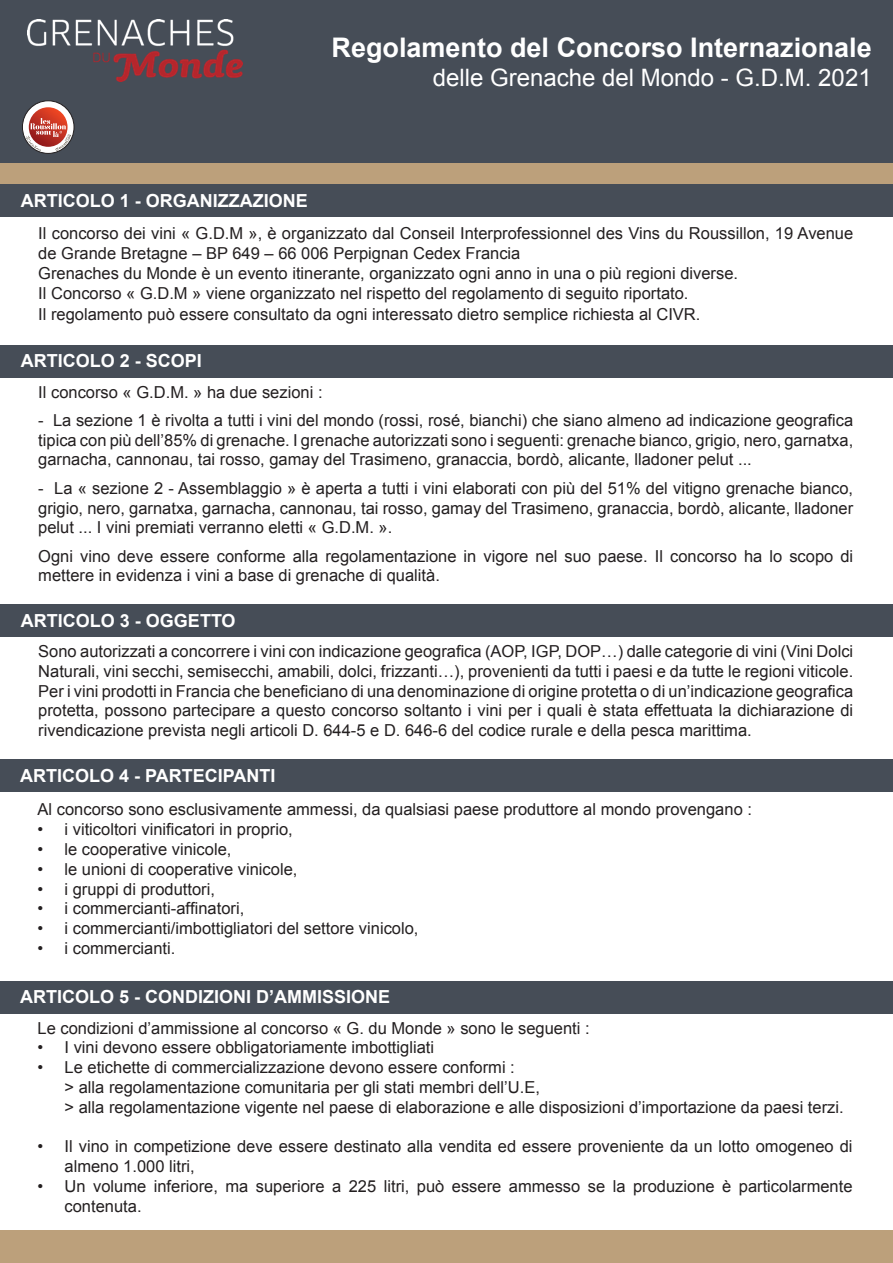
<style>
.page{position:relative;width:893px;height:1263px;background:#fff}
.page>*{position:absolute;margin:0;border:0;box-sizing:border-box;transform-origin:0 0}
.t1{font:700 27px "Arial";color:#fff}
.t2{font:24px "Arial";color:#fff}
.t3{font:700 18px "Arial";color:#fff}
.t4{font:16.5px/19.8px "Arial";color:#231f20}
</style>
<div class="page">
<div style="left:0;top:149px;width:893px;height:56px;background:#bca07b"></div>
<div style="left:0;top:185px;width:893px;height:32px;background:#464d57"></div>
<div style="left:0;top:0;width:893px;height:162px;background:#464d57"></div>
<div style="left:0;top:345px;width:893px;height:32px;background:#464d57"></div>
<div style="left:0;top:604px;width:893px;height:33px;background:#464d57"></div>
<div style="left:0;top:760px;width:892px;height:32px;background:#464d57"></div>
<div style="left:0;top:981px;width:892px;height:32px;background:#464d57"></div>
<div style="left:0;top:1230px;width:893px;height:33px;background:#bca07b"></div>
<svg style="left:22px;top:101px;width:52px;height:52px"></svg>
<div style="left:22px;top:101px;width:52px;height:52px;border:1px solid #231f20;border-radius:50%"></div>
<svg style="left:29px;top:107px;width:39px;height:40px"></svg>
<svg style="left:26px;top:118px;width:45px;height:33px"></svg>
<img style="left:27px;top:19px;width:215px;height:63px">
<h1 class="t1" style="left:332px;top:30px;width:542px">Regolamento del Concorso Internazionale</h1>
<h2 class="t2" style="left:433px;top:62px;width:440px">delle Grenache del Mondo - G.D.M. 2021</h2>
<p class="t3" style="left:21px;top:188px;width:289px">ARTICOLO 1 - ORGANIZZAZIONE</p>
<p class="t4" style="left:38px;top:224px;width:816px">Il concorso dei vini « G.D.M », è organizzato dal Conseil Interprofessionnel des Vins du Roussillon, 19 Avenue de Grande Bretagne – BP 649 – 66 006 Perpignan Cedex Francia<br>Grenaches du Monde è un evento itinerante, organizzato ogni anno in una o più regioni diverse.<br>Il Concorso « G.D.M » viene organizzato nel rispetto del regolamento di seguito riportato.</p>
<p class="t4" style="left:38px;top:305px;width:664px">Il regolamento può essere consultato da ogni interessato dietro semplice richiesta al CIVR.</p>
<p class="t3" style="left:21px;top:349px;width:183px">ARTICOLO 2 - SCOPI</p>
<p class="t4" style="left:38px;top:382px;width:286px">Il concorso « G.D.M. » ha due sezioni :</p>
<p class="t4" style="left:38px;top:410px;width:816px;text-align:justify">- La sezione 1 è rivolta a tutti i vini del mondo (rossi, rosé, bianchi) che siano almeno ad indicazione geografica tipica con più dell’85% di grenache. I grenache autorizzati sono i seguenti: grenache bianco, grigio, nero, garnatxa, garnacha, cannonau, tai rosso, gamay del Trasimeno, granaccia, bordò, alicante, lladoner pelut ...</p>
<p class="t4" style="left:38px;top:478px;width:816px;text-align:justify">- La « sezione 2 - Assemblaggio » è aperta a tutti i vini elaborati con più del 51% del vitigno grenache bianco, grigio, nero, garnatxa, garnacha, cannonau, tai rosso, gamay del Trasimeno, granaccia, bordò, alicante, lladoner pelut ... I vini premiati verranno eletti « G.D.M. ».</p>
<p class="t4" style="left:38px;top:546px;width:816px">Ogni vino deve essere conforme alla regolamentazione in vigore nel suo paese. Il concorso ha lo scopo di mettere in evidenza i vini a base di grenache di qualità.</p>
<p class="t3" style="left:21px;top:608px;width:216px">ARTICOLO 3 - OGGETTO</p>
<p class="t4" style="left:38px;top:641px;width:816px;text-align:justify">Sono autorizzati a concorrere i vini con indicazione geografica (AOP, IGP, DOP…) dalle categorie di vini (Vini Dolci Naturali, vini secchi, semisecchi, amabili, dolci, frizzanti…), provenienti da tutti i paesi e da tutte le regioni viticole.<br>Per i vini prodotti in Francia che beneficiano di una denominazione di origine protetta o di un’indicazione geografica protetta, possono partecipare a questo concorso soltanto i vini per i quali è stata effettuata la dichiarazione di rivendicazione prevista negli articoli D. 644-5 e D. 646-6 del codice rurale e della pesca marittima.</p>
<p class="t3" style="left:20px;top:763px;width:257px">ARTICOLO 4 - PARTECIPANTI</p>
<p class="t4" style="left:38px;top:800px;width:716px">Al concorso sono esclusivamente ammessi, da qualsiasi paese produttore al mondo provengano :</p>
<p class="t4" style="left:38px;top:820px;width:257px">• i viticoltori vinificatori in proprio,</p>
<p class="t4" style="left:38px;top:839px;width:195px">• le cooperative vinicole,</p>
<p class="t4" style="left:38px;top:859px;width:261px">• le unioni di cooperative vinicole,</p>
<p class="t4" style="left:38px;top:879px;width:179px">• i gruppi di produttori,</p>
<p class="t4" style="left:38px;top:899px;width:208px">• i commercianti-affinatori,</p>
<p class="t4" style="left:38px;top:919px;width:382px">• i commercianti/imbottigliatori del settore vinicolo,</p>
<p class="t4" style="left:38px;top:938px;width:139px">• i commercianti.</p>
<p class="t3" style="left:20px;top:985px;width:372px">ARTICOLO 5 - CONDIZIONI D’AMMISSIONE</p>
<p class="t4" style="left:38px;top:1018px;width:554px">Le condizioni d’ammissione al concorso « G. du Monde » sono le seguenti :</p>
<p class="t4" style="left:38px;top:1038px;width:398px">• I vini devono essere obbligatoriamente imbottigliati</p>
<p class="t4" style="left:65px;top:1058px;width:781px;text-indent:-27px">• Le etichette di commercializzazione devono essere conformi :<br>&gt; alla regolamentazione comunitaria per gli stati membri dell’U.E,<br>&gt; alla regolamentazione vigente nel paese di elaborazione e alle disposizioni d’importazione da paesi terzi.</p>
<p class="t4" style="left:65px;top:1137px;width:789px;text-indent:-27px">• Il vino in competizione deve essere destinato alla vendita ed essere proveniente da un lotto omogeneo di almeno 1.000 litri,</p>
<p class="t4" style="left:65px;top:1176px;width:789px;text-indent:-27px">• Un volume inferiore, ma superiore a 225 litri, può essere ammesso se la produzione è particolarmente contenuta.</p>
</div>
